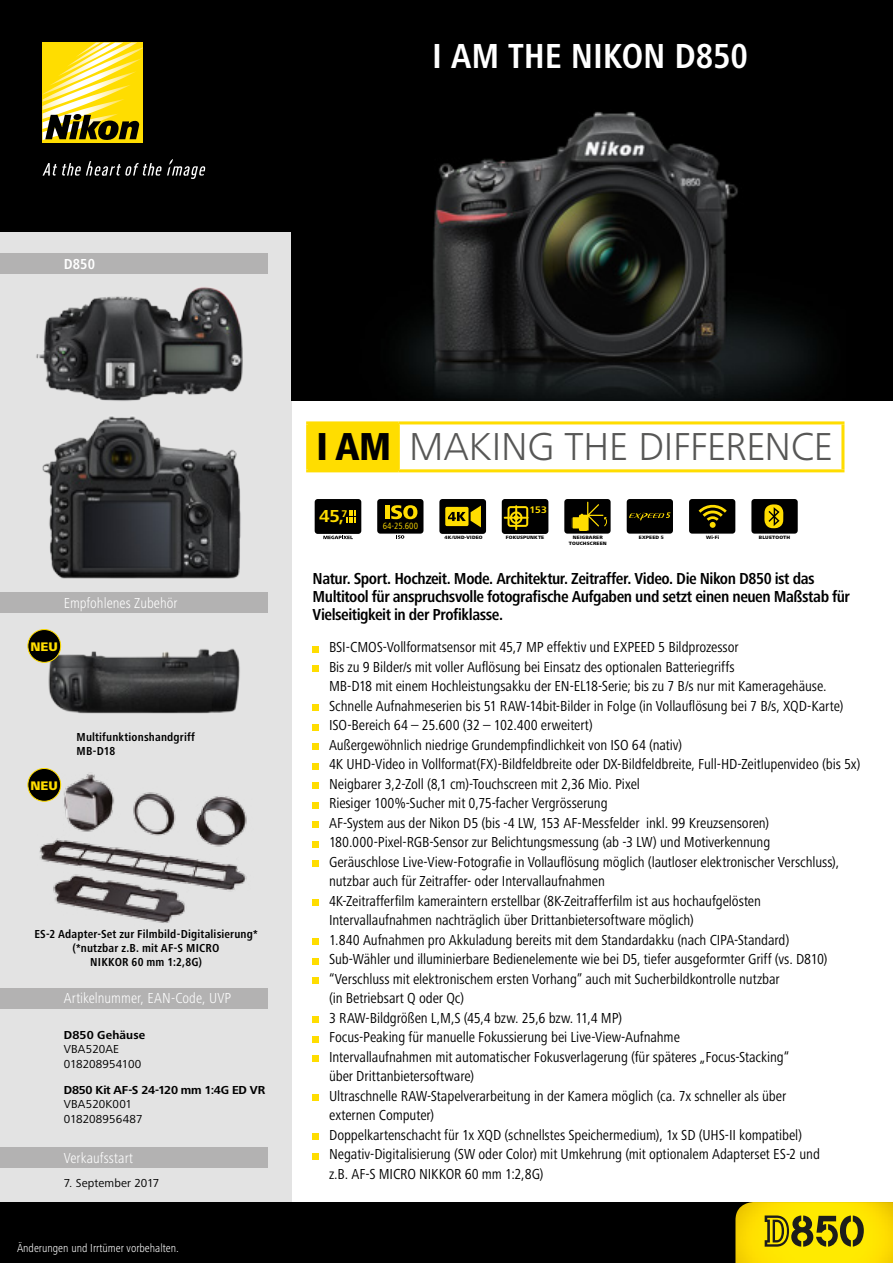
<style>
.page{position:relative;width:893px;height:1263px;background:#fff}
.page>*{position:absolute;margin:0;border:0;box-sizing:border-box;transform-origin:0 0}
.t1{font:300 40.35px "Frutiger Next LTW1 G";letter-spacing:-.005em;color:#575756}
.t2{font:700 condensed 36px "Frutiger Next LTW1 G";letter-spacing:-.005em;color:#fff}
.t3{font:700 18px "Frutiger Next LTW1 G";color:#fd0}
.t4{font:700 condensed 16.5px/18px "Frutiger Next LTW1 G";letter-spacing:-.03em;color:#000}
.t5{font:condensed 15px/19.5px "Frutiger Next LTW1 G";letter-spacing:-.005em;color:#000}
.t6{font:300 condensed 15px "Frutiger Next LTW1 G";color:#fff}
.t7{font:700 condensed 15px "Frutiger Next LTW1 G";color:#fff}
.t8{font:800 12.9px "Frutiger Next LTW1 G";color:#fd0}
.t9{font:700 condensed 12px/14.1px "Frutiger Next LTW1 G";letter-spacing:.015em;color:#000}
.t10{font:12px/14.4px "Frutiger Next LTW1 G";letter-spacing:.01em;color:#000}
.t11{font:300 condensed 12px "Frutiger Next LTW1 G";color:#fff}
.t12{font:700 12px "Frutiger Next LTW1 G";letter-spacing:-.01em;color:#000}
.t13{font:700 12px "Frutiger Next LTW1 G";letter-spacing:.01em;color:#000}
.t14{font:700 9.9px "Frutiger Next LTW1 G";color:#fd0}
.t15{font:condensed 9.3px "Frutiger Next LTW1 G";color:#fd0}
.t16{font:800 4.95px/6px "Frutiger Next LTW1 G";letter-spacing:.025em;color:#000;text-align:center}
.s1{font-weight:800;font-stretch:condensed;color:#000}
</style>
<div class="page">
<div style="left:0;top:93px;width:893px;height:307px;background:#000"></div>
<div style="left:0;top:0;width:893px;height:171px;background:#000"></div>
<div style="left:0;top:232px;width:291px;height:1031px;background:#e3e3e3"></div>
<div style="left:0;top:1202px;width:893px;height:61px;background:#000"></div>
<img style="left:735px;top:1202px;width:158px;height:61px">
<img style="left:42px;top:416px;width:199px;height:163px">
<img style="left:36px;top:287px;width:207px;height:114px">
<svg style="left:765px;top:1215px;width:99px;height:32px;background:#90860c"></svg>
<div style="left:43px;top:43px;width:100px;height:100px;background:#fd0"></div>
<svg style="left:43px;top:43px;width:100px;height:97px"></svg>
<svg style="left:43px;top:159px;width:162px;height:20px"></svg>
<img style="left:405px;top:111px;width:411px;height:289px">
<img style="left:48px;top:629px;width:192px;height:85px">
<img style="left:27px;top:768px;width:220px;height:155px">
<div style="left:308px;top:423px;width:90px;height:48px;background:#fd0"></div>
<hr style="left:397px;top:424px;width:3px;height:45px;background:#fd0">
<hr style="left:306px;top:421px;width:92px;height:3px;background:#fd0">
<hr style="left:306px;top:424px;width:3px;height:45px;background:#fd0">
<hr style="left:398px;top:421px;width:446px;height:3px;background:#fd0">
<hr style="left:841px;top:424px;width:3px;height:45px;background:#fd0">
<hr style="left:306px;top:469px;width:92px;height:3px;background:#fd0">
<hr style="left:398px;top:469px;width:446px;height:3px;background:#fd0">
<svg style="left:313px;top:646px;width:6px;height:6px"></svg>
<svg style="left:313px;top:666px;width:6px;height:6px"></svg>
<svg style="left:313px;top:705px;width:6px;height:6px"></svg>
<svg style="left:313px;top:724px;width:6px;height:6px"></svg>
<svg style="left:313px;top:744px;width:6px;height:6px"></svg>
<svg style="left:313px;top:763px;width:6px;height:6px"></svg>
<svg style="left:313px;top:783px;width:6px;height:6px"></svg>
<svg style="left:313px;top:802px;width:6px;height:6px"></svg>
<svg style="left:313px;top:822px;width:6px;height:6px"></svg>
<svg style="left:313px;top:841px;width:6px;height:6px"></svg>
<svg style="left:313px;top:861px;width:6px;height:6px"></svg>
<svg style="left:313px;top:900px;width:6px;height:6px"></svg>
<svg style="left:313px;top:939px;width:6px;height:6px"></svg>
<svg style="left:313px;top:958px;width:6px;height:6px"></svg>
<svg style="left:313px;top:978px;width:6px;height:6px"></svg>
<svg style="left:313px;top:1017px;width:6px;height:6px"></svg>
<svg style="left:313px;top:1036px;width:6px;height:6px"></svg>
<svg style="left:313px;top:1056px;width:6px;height:6px"></svg>
<svg style="left:313px;top:1095px;width:6px;height:6px"></svg>
<svg style="left:313px;top:1134px;width:6px;height:6px"></svg>
<svg style="left:313px;top:1153px;width:6px;height:6px"></svg>
<div style="left:751px;top:499px;width:47px;height:35px;background:#000;border-radius:3px"></div>
<div style="left:764px;top:504px;width:19px;height:24px;background:#fd0;border-radius:9px"></div>
<svg style="left:768px;top:507px;width:12px;height:19px"></svg>
<div style="left:689px;top:499px;width:46px;height:35px;background:#000;border-radius:3px"></div>
<svg style="left:699px;top:504px;width:28px;height:24px"></svg>
<div style="left:627px;top:499px;width:46px;height:35px;background:#000;border-radius:3px"></div>
<svg style="left:629px;top:512px;width:42px;height:8px"></svg>
<div style="left:377px;top:499px;width:46px;height:35px;background:#000;border-radius:3px"></div>
<hr style="left:385px;top:505px;width:4px;height:14px;background:#fd0">
<svg style="left:391px;top:505px;width:26px;height:14px"></svg>
<svg style="left:396px;top:535px;width:8px;height:4px"></svg>
<div style="left:564px;top:499px;width:47px;height:35px;background:#000;border-radius:3px"></div>
<svg style="left:572px;top:502px;width:35px;height:29px"></svg>
<div style="left:439px;top:499px;width:47px;height:35px;background:#000;border-radius:3px"></div>
<div style="left:445px;top:507px;width:23px;height:19px;background:#fd0;border-radius:2px"></div>
<svg style="left:448px;top:506px;width:33px;height:21px"></svg>
<div style="left:315px;top:499px;width:46px;height:35px;background:#000;border-radius:3px"></div>
<svg style="left:346px;top:510px;width:9px;height:12px"></svg>
<svg style="left:323px;top:536px;width:30px;height:3px"></svg>
<div style="left:502px;top:499px;width:46px;height:35px;background:#000;border-radius:3px"></div>
<svg style="left:504px;top:505px;width:25px;height:25px"></svg>
<div style="left:0;top:1147px;width:268px;height:21px;background:#b3b2b2"></div>
<div style="left:0;top:592px;width:268px;height:21px;background:#b3b2b2"></div>
<div style="left:0;top:253px;width:268px;height:21px;background:#b3b2b2"></div>
<div style="left:0;top:988px;width:268px;height:21px;background:#b3b2b2"></div>
<div style="left:28px;top:629px;width:33px;height:33px;background:#000;border-radius:50%"></div>
<div style="left:27px;top:629px;width:34px;height:34px;border:1px solid #fd0;border-radius:50%"></div>
<div style="left:28px;top:768px;width:33px;height:33px;background:#000;border-radius:50%"></div>
<div style="left:27px;top:768px;width:34px;height:34px;border:1px solid #fd0;border-radius:50%"></div>
<h2 class="t2" style="left:432px;top:36px;width:317px">I AM THE NIKON D850</h2>
<p class="t7" style="left:64px;top:255px;width:33px">D850</p>
<p class="t6" style="left:64px;top:594px;width:115px">Empfohlenes Zubehör</p>
<p class="t8" style="left:30px;top:639px;width:29px">NEU</p>
<p class="t8" style="left:30px;top:778px;width:29px">NEU</p>
<p class="t9" style="left:77px;top:730px;width:120px">Multifunktionshandgriff<br>MB-D18</p>
<p class="t9" style="left:34px;top:927px;width:225px;text-align:center">ES-2 Adapter-Set zur Filmbild-Digitalisierung* (*nutzbar z.B. mit AF-S MICRO<br>NIKKOR 60 mm 1:2,8G)</p>
<p class="t6" style="left:64px;top:990px;width:169px">Artikelnummer, EAN-Code, UVP</p>
<p class="t13" style="left:64px;top:1028px;width:83px">D850 Gehäuse</p>
<p class="t10" style="left:64px;top:1042px;width:79px">VBA520AE<br>018208954100</p>
<p class="t12" style="left:64px;top:1083px;width:203px">D850 Kit AF-S 24-120 mm 1:4G ED VR</p>
<p class="t10" style="left:64px;top:1097px;width:80px">VBA520K001<br>018208956487</p>
<p class="t6" style="left:64px;top:1149px;width:71px">Verkaufsstart</p>
<p class="t10" style="left:64px;top:1176px;width:97px">7. September 2017</p>
<p class="t11" style="left:17px;top:1241px;width:163px">Änderungen und Irrtümer vorbehalten.</p>
<h1 class="t1" style="left:316px;top:424px;width:518px"><span class="s1">I AM</span> MAKING THE DIFFERENCE</h1>
<p class="t3" style="left:319px;top:506px;width:30px">4 5 <sup>7</sup>,</p>
<p class="t15" style="left:383px;top:521px;width:37px">64-25.600</p>
<p class="t14" style="left:529px;top:504px;width:19px">153</p>
<p class="t16" style="left:506px;top:535px;width:40px">FOKUSPUNKTE</p>
<p class="t16" style="left:569px;top:535px;width:39px">NEIGBARER<br>TOUCHSCREEN</p>
<p class="t16" style="left:445px;top:535px;width:40px">4K/UHD-VIDEO</p>
<p class="t16" style="left:639px;top:535px;width:26px">EXPEED 5</p>
<p class="t16" style="left:706px;top:535px;width:15px">Wi-Fi</p>
<p class="t16" style="left:759px;top:535px;width:33px">BLUETOOTH</p>
<p class="t4" style="left:313px;top:570px;width:539px">Natur. Sport. Hochzeit. Mode. Architektur. Zeitraffer. Video. Die Nikon D850 ist das<br>Multitool für anspruchsvolle fotografische Aufgaben und setzt einen neuen Maßstab für<br>Vielseitigkeit in der Profiklasse.</p>
<p class="t5" style="left:329px;top:638px;width:533px">BSI-CMOS-Vollformatsensor mit 45,7 MP effektiv und EXPEED 5 Bildprozessor<br>Bis zu 9 Bilder/s mit voller Auflösung bei Einsatz des optionalen Batteriegriffs<br>MB-D18 mit einem Hochleistungsakku der EN-EL18-Serie; bis zu 7 B/s nur mit Kameragehäuse.<br>Schnelle Aufnahmeserien bis 51 RAW-14bit-Bilder in Folge (in Vollauflösung bei 7 B/s, XQD-Karte)<br>ISO-Bereich 64 – 25.600 (32 – 102.400 erweitert)<br>Außergewöhnlich niedrige Grundempfindlichkeit von ISO 64 (nativ)<br>4K UHD-Video in Vollformat(FX)-Bildfeldbreite oder DX-Bildfeldbreite, Full-HD-Zeitlupenvideo (bis 5x)<br>Neigbarer 3,2-Zoll (8,1 cm)-Touchscreen mit 2,36 Mio. Pixel<br>Riesiger 100%-Sucher mit 0,75-facher Vergrösserung<br>AF-System aus der Nikon D5 (bis -4 LW, 153 AF-Messfelder inkl. 99 Kreuzsensoren)<br>180.000-Pixel-RGB-Sensor zur Belichtungsmessung (ab -3 LW) und Motiverkennung<br>Geräuschlose Live-View-Fotografie in Vollauflösung möglich (lautloser elektronischer Verschluss), nutzbar auch für Zeitraffer- oder Intervallaufnahmen<br>4K-Zeitrafferfilm kameraintern erstellbar (8K-Zeitrafferfilm ist aus hochaufgelösten Intervallaufnahmen nachträglich über Drittanbietersoftware möglich)<br>1.840 Aufnahmen pro Akkuladung bereits mit dem Standardakku (nach CIPA-Standard)<br>Sub-Wähler und illuminierbare Bedienelemente wie bei D5, tiefer ausgeformter Griff (vs. D810) “Verschluss mit elektronischem ersten Vorhang” auch mit Sucherbildkontrolle nutzbar<br>(in Betriebsart Q oder Qc)<br>3 RAW-Bildgrößen L,M,S (45,4 bzw. 25,6 bzw. 11,4 MP)<br>Focus-Peaking für manuelle Fokussierung bei Live-View-Aufnahme<br>Intervallaufnahmen mit automatischer Fokusverlagerung (für späteres „Focus-Stacking“<br>über Drittanbietersoftware)<br>Ultraschnelle RAW-Stapelverarbeitung in der Kamera möglich (ca. 7x schneller als über<br>externen Computer)<br>Doppelkartenschacht für 1x XQD (schnellstes Speichermedium), 1x SD (UHS-II kompatibel)<br>Negativ-Digitalisierung (SW oder Color) mit Umkehrung (mit optionalem Adapterset ES-2 und<br>z.B. AF-S MICRO NIKKOR 60 mm 1:2,8G)</p>
</div>
